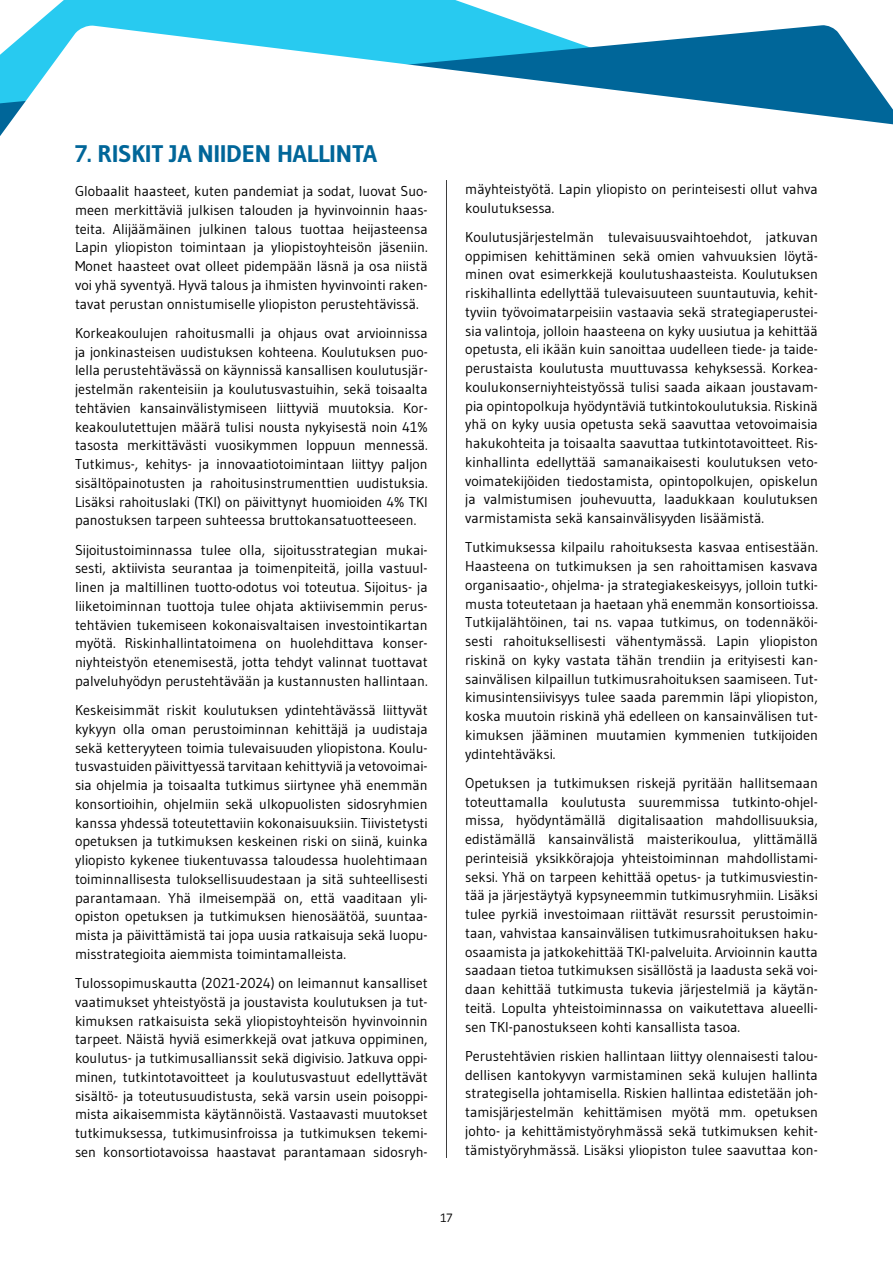
<style>
.page{position:relative;width:893px;height:1263px;background:#fff}
.page>*{position:absolute;margin:0;border:0;box-sizing:border-box;transform-origin:0 0}
.Otsikko{font:700 24px "Gudea";color:#069}
.Leipis{font:14.25px/18.8px "Gudea";color:#000;text-align:justify}
.t1{font:12px "Gudea";color:#000}
</style>
<div class="page">
<svg style="left:0;top:25px;width:893px;height:111px"></svg>
<hr style="left:446px;top:180px;width:1px;height:978px;background:#3e3e3d">
<p class="Otsikko" style="left:75px;top:139px;width:304px">7. RISKIT JA NIIDEN HALLINTA</p>
<p class="Leipis" style="left:75px;top:181px;width:354px">Globaalit haasteet, kuten pandemiat ja sodat, luovat Suo&shy;meen merkittäviä julkisen talouden ja hyvinvoinnin haas&shy;teita. Alijäämäinen julkinen talous tuottaa heijasteensa Lapin yliopiston toimintaan ja yliopistoyhteisön jäseniin.<br>Monet haasteet ovat olleet pidempään läsnä ja osa niistä voi yhä syventyä. Hyvä talous ja ihmisten hyvinvointi raken&shy;tavat perustan onnistumiselle yliopiston perustehtävissä.</p>
<p class="Leipis" style="left:75px;top:323px;width:354px">Korkeakoulujen rahoitusmalli ja ohjaus ovat arvioinnissa ja jonkinasteisen uudistuksen kohteena. Koulutuksen puo&shy;lella perustehtävässä on käynnissä kansallisen koulutusjär&shy;jestelmän rakenteisiin ja koulutusvastuihin, sekä toisaalta tehtävien kansainvälistymiseen liittyviä muutoksia. Kor&shy;keakoulutettujen määrä tulisi nousta nykyisestä noin 41% tasosta merkittävästi vuosikymmen loppuun mennessä.<br>Tutkimus-, kehitys- ja innovaatiotoimintaan liittyy paljon sisältöpainotusten ja rahoitusinstrumenttien uudistuksia.<br>Lisäksi rahoituslaki (TKI) on päivittynyt huomioiden 4% TKI panostuksen tarpeen suhteessa bruttokansatuotteeseen.</p>
<p class="Leipis" style="left:75px;top:540px;width:354px">Sijoitustoiminnassa tulee olla, sijoitusstrategian mukai&shy;sesti, aktiivista seurantaa ja toimenpiteitä, joilla vastuul&shy;linen ja maltillinen tuotto-odotus voi toteutua. Sijoitus- ja liiketoiminnan tuottoja tulee ohjata aktiivisemmin perus&shy;tehtävien tukemiseen kokonaisvaltaisen investointikartan myötä. Riskinhallintatoimena on huolehdittava konser&shy;niyhteistyön etenemisestä, jotta tehdyt valinnat tuottavat palveluhyödyn perustehtävään ja kustannusten hallintaan.</p>
<p class="Leipis" style="left:75px;top:700px;width:354px">Keskeisimmät riskit koulutuksen ydintehtävässä liittyvät kykyyn olla oman perustoiminnan kehittäjä ja uudistaja sekä ketteryyteen toimia tulevaisuuden yliopistona. Koulu&shy;tusvastuiden päivittyessä tarvitaan kehittyviä ja vetovoimai&shy;sia ohjelmia ja toisaalta tutkimus siirtynee yhä enemmän konsortioihin, ohjelmiin sekä ulkopuolisten sidosryhmien kanssa yhdessä toteutettaviin kokonaisuuksiin. Tiivistetysti opetuksen ja tutkimuksen keskeinen riski on siinä, kuinka yliopisto kykenee tiukentuvassa taloudessa huolehtimaan toiminnallisesta tuloksellisuudestaan ja sitä suhteellisesti parantamaan. Yhä ilmeisempää on, että vaaditaan yli&shy;opiston opetuksen ja tutkimuksen hienosäätöä, suuntaa&shy;mista ja päivittämistä tai jopa uusia ratkaisuja sekä luopu&shy;misstrategioita aiemmista toimintamalleista.</p>
<p class="Leipis" style="left:75px;top:973px;width:354px">Tulossopimuskautta (2021-2024) on leimannut kansalliset vaatimukset yhteistyöstä ja joustavista koulutuksen ja tut&shy;kimuksen ratkaisuista sekä yliopistoyhteisön hyvinvoinnin tarpeet. Näistä hyviä esimerkkejä ovat jatkuva oppiminen, koulutus- ja tutkimusallianssit sekä digivisio. Jatkuva oppi&shy;minen, tutkintotavoitteet ja koulutusvastuut edellyttävät sisältö- ja toteutusuudistusta, sekä varsin usein poisoppi&shy;mista aikaisemmista käytännöistä. Vastaavasti muutokset tutkimuksessa, tutkimusinfroissa ja tutkimuksen tekemi&shy;sen konsortiotavoissa haastavat parantamaan sidosryh-</p>
<p class="Leipis" style="left:465px;top:179px;width:354px">mäyhteistyötä. Lapin yliopisto on perinteisesti ollut vahva koulutuksessa.</p>
<p class="Leipis" style="left:465px;top:227px;width:354px">Koulutusjärjestelmän tulevaisuusvaihtoehdot, jatkuvan oppimisen kehittäminen sekä omien vahvuuksien löytä&shy;minen ovat esimerkkejä koulutushaasteista. Koulutuksen riskihallinta edellyttää tulevaisuuteen suuntautuvia, kehit&shy;tyviin työvoimatarpeisiin vastaavia sekä strategiaperustei&shy;sia valintoja, jolloin haasteena on kyky uusiutua ja kehittää opetusta, eli ikään kuin sanoittaa uudelleen tiede- ja taide&shy;perustaista koulutusta muuttuvassa kehyksessä. Korkea&shy;koulukonserniyhteistyössä tulisi saada aikaan joustavam&shy;pia opintopolkuja hyödyntäviä tutkintokoulutuksia. Riskinä yhä on kyky uusia opetusta sekä saavuttaa vetovoimaisia hakukohteita ja toisaalta saavuttaa tutkintotavoitteet. Ris&shy;kinhallinta edellyttää samanaikaisesti koulutuksen veto&shy;voimatekijöiden tiedostamista, opintopolkujen, opiskelun ja valmistumisen jouhevuutta, laadukkaan koulutuksen varmistamista sekä kansainvälisyyden lisäämistä.</p>
<p class="Leipis" style="left:465px;top:538px;width:354px">Tutkimuksessa kilpailu rahoituksesta kasvaa entisestään.<br>Haasteena on tutkimuksen ja sen rahoittamisen kasvava organisaatio-, ohjelma- ja strategiakeskeisyys, jolloin tutki&shy;musta toteutetaan ja haetaan yhä enemmän konsortioissa.<br>Tutkijalähtöinen, tai ns. vapaa tutkimus, on todennäköi&shy;sesti rahoituksellisesti vähentymässä. Lapin yliopiston riskinä on kyky vastata tähän trendiin ja erityisesti kan&shy;sainvälisen kilpaillun tutkimusrahoituksen saamiseen. Tut&shy;kimusintensiivisyys tulee saada paremmin läpi yliopiston, koska muutoin riskinä yhä edelleen on kansainvälisen tut&shy;kimuksen jääminen muutamien kymmenien tutkijoiden ydintehtäväksi.</p>
<p class="Leipis" style="left:465px;top:773px;width:354px">Opetuksen ja tutkimuksen riskejä pyritään hallitsemaan toteuttamalla koulutusta suuremmissa tutkinto-ohjel&shy;missa, hyödyntämällä digitalisaation mahdollisuuksia, edistämällä kansainvälistä maisterikoulua, ylittämällä perinteisiä yksikkörajoja yhteistoiminnan mahdollistami&shy;seksi. Yhä on tarpeen kehittää opetus- ja tutkimusviestin&shy;tää ja järjestäytyä kypsyneemmin tutkimusryhmiin. Lisäksi tulee pyrkiä investoimaan riittävät resurssit perustoimin&shy;taan, vahvistaa kansainvälisen tutkimusrahoituksen haku&shy;osaamista ja jatkokehittää TKI-palveluita. Arvioinnin kautta saadaan tietoa tutkimuksen sisällöstä ja laadusta sekä voi&shy;daan kehittää tutkimusta tukevia järjestelmiä ja käytän&shy;teitä. Lopulta yhteistoiminnassa on vaikutettava alueelli&shy;sen TKI-panostukseen kohti kansallista tasoa.</p>
<p class="Leipis" style="left:465px;top:1046px;width:354px">Perustehtävien riskien hallintaan liittyy olennaisesti talou&shy;dellisen kantokyvyn varmistaminen sekä kulujen hallinta strategisella johtamisella. Riskien hallintaa edistetään joh&shy;tamisjärjestelmän kehittämisen myötä mm. opetuksen johto- ja kehittämistyöryhmässä sekä tutkimuksen kehit&shy;tämistyöryhmässä. Lisäksi yliopiston tulee saavuttaa kon-</p>
<p class="t1" style="left:440px;top:1210px;width:14px">17</p>
</div>
